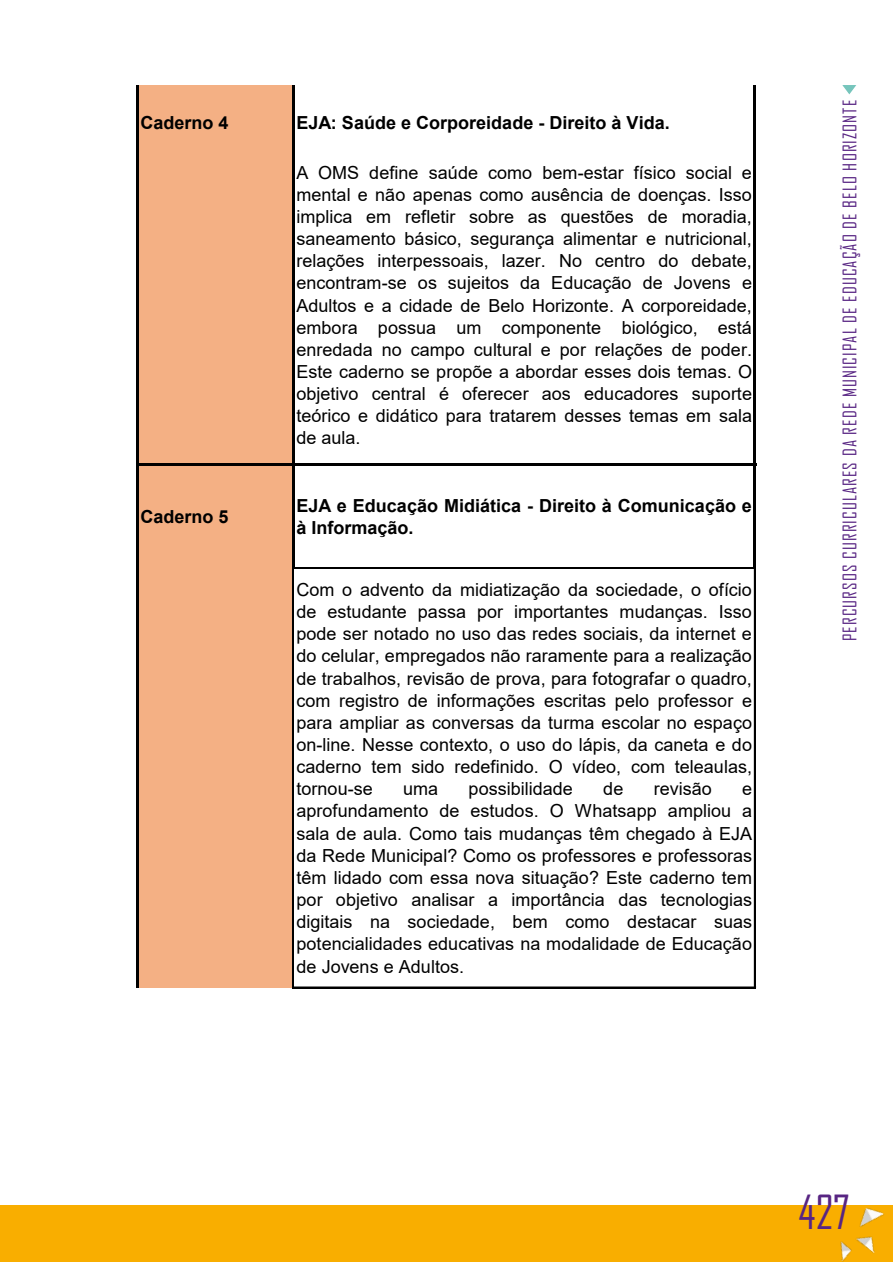
<style>
.page{position:relative;width:893px;height:1263px;background:#fff}
.page>*{position:absolute;margin:0;border:0;box-sizing:border-box;transform-origin:0 0}
.t1{font:45px "Agency FB";color:#582583}
.t2{font:18px/22.2px "Arial";color:#000;text-align:justify}
.t3{font:700 18px/22.6px "Arial";color:#000}
.t4{font:18px "Agency FB";letter-spacing:.06em;color:#582583}
</style>
<div class="page">
<div style="left:0;top:1205px;width:893px;height:57px;background:#f9ae00"></div>
<svg style="left:842px;top:85px;width:15px;height:10px"></svg>
<img style="left:840px;top:1207px;width:44px;height:55px">
<div style="left:138px;top:86px;width:155px;height:902px;background:#f4b084"></div>
<hr style="left:292px;top:85px;width:3px;height:484px;background:#000">
<hr style="left:753px;top:85px;width:3px;height:484px;background:#000">
<hr style="left:136px;top:85px;width:3px;height:903px;background:#000">
<hr style="left:292px;top:569px;width:2px;height:419px;background:#000">
<hr style="left:754px;top:569px;width:2px;height:419px;background:#000">
<hr style="left:139px;top:463px;width:617px;height:3px;background:#000">
<hr style="left:295px;top:567px;width:458px;height:1px;background:#000">
<hr style="left:295px;top:568px;width:458px;height:1px;background:#000">
<hr style="left:294px;top:987px;width:462px;height:1px;background:#000">
<p class="t3" style="left:140px;top:111px;width:90px">Caderno 4</p>
<p class="t3" style="left:296px;top:111px;width:375px">EJA: Saúde e Corporeidade - Direito à Vida.</p>
<p class="t2" style="left:296px;top:161px;width:457px">A OMS define saúde como bem-estar físico social e mental e não apenas como ausência de doenças. Isso implica em refletir sobre as questões de moradia, saneamento básico, segurança alimentar e nutricional, relações interpessoais, lazer. No centro do debate, encontram-se os sujeitos da Educação de Jovens e Adultos e a cidade de Belo Horizonte. A corporeidade, embora possua um componente biológico, está enredada no campo cultural e por relações de poder.<br>Este caderno se propõe a abordar esses dois temas. O objetivo central é oferecer aos educadores suporte teórico e didático para tratarem desses temas em sala de aula.</p>
<p class="t3" style="left:140px;top:506px;width:90px">Caderno 5</p>
<p class="t3" style="left:296px;top:494px;width:457px">EJA e Educação Midiática - Direito à Comunicação e à Informação.</p>
<p class="t2" style="left:296px;top:578px;width:457px">Com o advento da midiatização da sociedade, o ofício de estudante passa por importantes mudanças. Isso pode ser notado no uso das redes sociais, da internet e do celular, empregados não raramente para a realização de trabalhos, revisão de prova, para fotografar o quadro, com registro de informações escritas pelo professor e para ampliar as conversas da turma escolar no espaço on-line. Nesse contexto, o uso do lápis, da caneta e do caderno tem sido redefinido. O vídeo, com teleaulas, tornou-se</p>
<p class="t2" style="left:403px;top:778px;width:37px">uma</p>
<p class="t2" style="left:469px;top:778px;width:106px">possibilidade</p>
<p class="t2" style="left:603px;top:778px;width:22px">de</p>
<p class="t2" style="left:654px;top:778px;width:59px">revisão</p>
<p class="t2" style="left:296px;top:778px;width:457px;text-indent:446px">e aprofundamento de estudos. O Whatsapp ampliou a sala de aula. Como tais mudanças têm chegado à EJA da Rede Municipal? Como os professores e professoras têm lidado com essa nova situação? Este caderno tem por objetivo analisar a importância das tecnologias digitais na sociedade, bem como destacar suas potencialidades educativas na modalidade de Educação de Jovens e Adultos.</p>
<p class="t4" style="left:839px;top:641px;width:542px;rotate:-90deg">PERCURSOS CURRICULARES DA REDE MUNICIPAL DE EDUCAÇÃO DE BELO HORIZONTE</p>
<h1 class="t1" style="left:798px;top:1184px;width:53px">427</h1>
</div>
